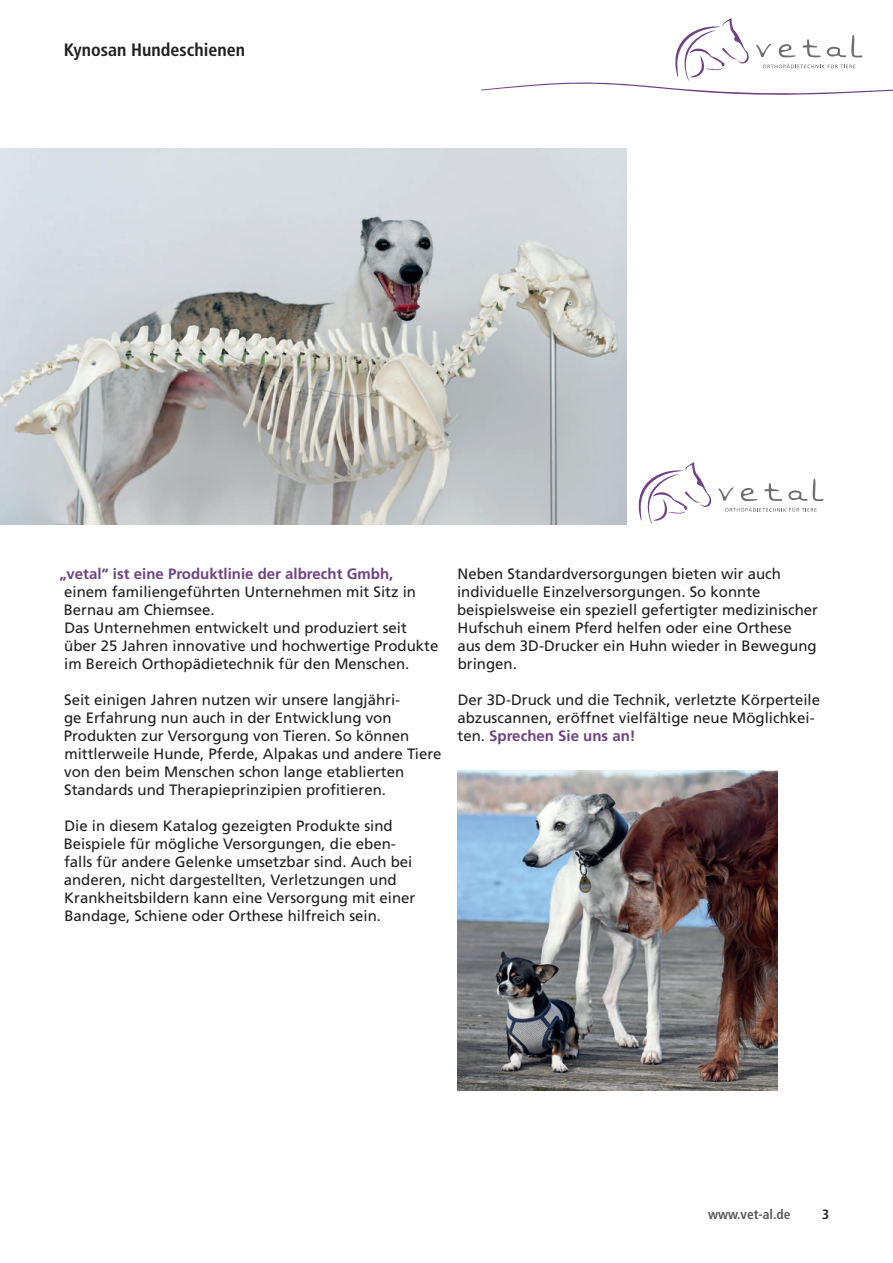
<style>
.page{position:relative;width:893px;height:1263px;background:#fff}
.page>*{position:absolute;margin:0;border:0;box-sizing:border-box;transform-origin:0 0}
.t1{font:700 condensed 18px "Frutiger LT Std";color:#231f20}
.t2{font:15px/18px "Frutiger LT Std";color:#231f20}
.t3{font:700 15px "Frutiger LT Std";color:#6f4384}
.t4{font:700 condensed 13.5px "Frutiger LT Std";color:#57585a}
.t5{font:700 condensed 13.5px "Frutiger LT Std";color:#231f20}
.s1{font-weight:700;color:#6f4384}
</style>
<div class="page">
<svg style="left:481px;top:18px;width:412px;height:77px"></svg>
<img style="left:457px;top:771px;width:320px;height:320px">
<img style="left:0;top:148px;width:627px;height:376px">
<svg style="left:740px;top:488px;width:18px;height:13px"></svg>
<svg style="left:764px;top:483px;width:18px;height:18px"></svg>
<svg style="left:788px;top:479px;width:36px;height:22px"></svg>
<svg style="left:718px;top:487px;width:16px;height:14px"></svg>
<svg style="left:638px;top:462px;width:73px;height:62px"></svg>
<svg style="left:725px;top:507px;width:92px;height:5px"></svg>
<p class="t1" style="left:64px;top:39px;width:183px">Kynosan Hundeschienen</p>
<p class="t3" style="left:59px;top:565px;width:335px">„vetal“ ist eine Produktlinie der albrecht Gmbh,</p>
<p class="t2" style="left:64px;top:583px;width:376px">einem familiengeführten Unternehmen mit Sitz in Bernau am Chiemsee.<br>Das Unternehmen entwickelt und produziert seit über 25 Jahren innovative und hochwertige Produkte im Bereich Orthopädietechnik für den Menschen.</p>
<p class="t2" style="left:64px;top:691px;width:379px">Seit einigen Jahren nutzen wir unsere langjähri-<br>ge Erfahrung nun auch in der Entwicklung von Produkten zur Versorgung von Tieren. So können mittlerweile Hunde, Pferde, Alpakas und andere Tiere von den beim Menschen schon lange etablierten Standards und Therapieprinzipien profitieren.</p>
<p class="t2" style="left:64px;top:817px;width:353px">Die in diesem Katalog gezeigten Produkte sind Beispiele für mögliche Versorgungen, die eben&shy;falls für andere Gelenke umsetzbar sind. Auch bei anderen, nicht dargestellten, Verletzungen und Krankheitsbildern kann eine Versorgung mit einer Bandage, Schiene oder Orthese hilfreich sein.</p>
<p class="t2" style="left:457px;top:565px;width:362px">Neben Standardversorgungen bieten wir auch individuelle Einzelversorgungen. So konnte beispielsweise ein speziell gefertigter medizinischer Hufschuh einem Pferd helfen oder eine Orthese aus dem 3D-Drucker ein Huhn wieder in Bewegung bringen.</p>
<p class="t2" style="left:457px;top:691px;width:364px">Der 3D-Druck und die Technik, verletzte Körperteile abzuscannen, eröffnet vielfältige neue Möglichkei&shy;ten. <span class="s1">Sprechen Sie uns an!</span></p>
<p class="t4" style="left:708px;top:1206px;width:84px">www.vet-al.de</p>
<p class="t5" style="left:822px;top:1206px;width:9px">3</p>
</div>
